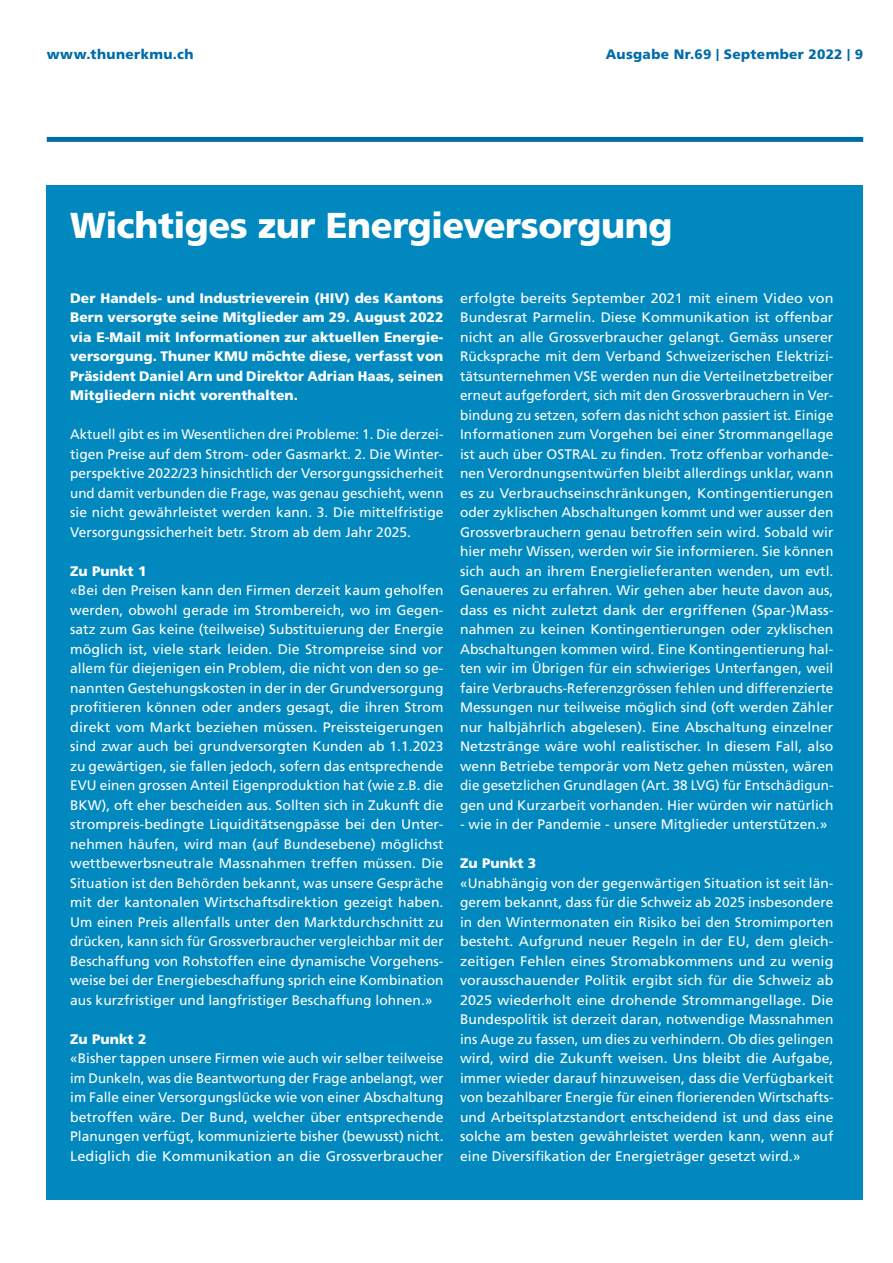
<style>
.page{position:relative;width:893px;height:1263px;background:#fff}
.page>*{position:absolute;margin:0;border:0;box-sizing:border-box;transform-origin:0 0}
.t1{font:900 36px "Frutiger LT Std";letter-spacing:-.015em;color:#fff}
.t2{font:13.8px/19.5px "Frutiger LT Std";letter-spacing:.005em;color:#fff;text-align:justify}
.t3{font:13.8px/19.5px "Frutiger LT Std";letter-spacing:.005em;color:#fff;text-align:justify;scale:1.05 1}
.t4{font:900 13.8px/19.5px "Frutiger LT Std";letter-spacing:.005em;color:#fff;text-align:justify}
.t5{font:900 13.65px "Frutiger LT Std";letter-spacing:.025em;color:#006ca9}
.s1{font-size:12px}
</style>
<div class="page">
<div style="left:47px;top:137px;width:816px;height:5px;background:#006ca9"></div>
<div style="left:47px;top:186px;width:816px;height:1014px;background:#0088bf"></div>
<p class="t5" style="left:47px;top:46px;width:148px">www.thunerkmu.ch</p>
<p class="t5" style="left:606px;top:46px;width:259px">Ausgabe Nr.69 <span class="s1">|</span> September 2022 <span class="s1">|</span> 9</p>
<h1 class="t1" style="left:70px;top:204px;width:604px">Wichtiges zur Energieversorgung</h1>
<p class="t4" style="left:70px;top:288px;width:375px">Der Handels- und Industrieverein (HIV) des Kantons Bern versorgte seine Mitglieder am 29. August 2022 via E-Mail mit Informationen zur aktuellen Energie&shy;versorgung. Thuner KMU möchte diese, verfasst von Präsident Daniel Arn und Direktor Adrian Haas, seinen Mitgliedern nicht vorenthalten.</p>
<p class="t2" style="left:70px;top:425px;width:375px">Aktuell gibt es im Wesentlichen drei Probleme: 1. Die derzei&shy;tigen Preise auf dem Strom- oder Gasmarkt. 2. Die Winter&shy;perspektive 2022/23 hinsichtlich der Versorgungssicherheit und damit verbunden die Frage, was genau geschieht, wenn sie nicht gewährleistet werden kann. 3. Die mittelfristige Versorgungssicherheit betr. Strom ab dem Jahr 2025.</p>
<p class="t4" style="left:70px;top:561px;width:78px">Zu Punkt 1</p>
<p class="t2" style="left:70px;top:581px;width:375px">«Bei den Preisen kann den Firmen derzeit kaum geholfen werden, obwohl gerade im Strombereich, wo im Gegen&shy;satz zum Gas keine (teilweise) Substituierung der Energie möglich ist, viele stark leiden. Die Strompreise sind vor allem für diejenigen ein Problem, die nicht von den so ge&shy;nannten Gestehungskosten in der in der Grundversorgung profitieren können oder anders gesagt, die ihren Strom direkt vom Markt beziehen müssen. Preissteigerungen sind zwar auch bei grundversorgten Kunden ab 1.1.2023 zu gewärtigen, sie fallen jedoch, sofern das entsprechende EVU einen grossen Anteil Eigenproduktion hat (wie z.B. die BKW), oft eher bescheiden aus. Sollten sich in Zukunft die strompreis-bedingte Liquiditätsengpässe bei den Unter&shy;nehmen häufen, wird man (auf Bundesebene) möglichst wettbewerbsneutrale Massnahmen treffen müssen. Die Situation ist den Behörden bekannt, was unsere Gespräche mit der kantonalen Wirtschaftsdirektion gezeigt haben.<br>Um einen Preis allenfalls unter den Marktdurchschnitt zu drücken, kann sich für Grossverbraucher vergleichbar mit der Beschaffung von Rohstoffen eine dynamische Vorgehens&shy;weise bei der Energiebeschaffung sprich eine Kombination aus kurzfristiger und langfristiger Beschaffung lohnen.»</p>
<p class="t4" style="left:70px;top:1029px;width:78px">Zu Punkt 2</p>
<p class="t2" style="left:70px;top:1049px;width:375px">«Bisher tappen unsere Firmen wie auch wir selber teilweise im Dunkeln, was die Beantwortung der Frage anbelangt, wer im Falle einer Versorgungslücke wie von einer Abschaltung betroffen wäre. Der Bund, welcher über entsprechende Planungen verfügt, kommunizierte bisher (bewusst) nicht.<br>Lediglich die Kommunikation an die Grossverbraucher</p>
<p class="t3" style="left:460px;top:288px;width:357px">erfolgte bereits September 2021 mit einem Video von Bundesrat Parmelin. Diese Kommunikation ist offenbar nicht an alle Grossverbraucher gelangt. Gemäss unserer Rücksprache mit dem Verband Schweizerischen Elektrizi&shy;tätsunternehmen VSE werden nun die Verteilnetzbetreiber erneut aufgefordert, sich mit den Grossverbrauchern in Ver&shy;bindung zu setzen, sofern das nicht schon passiert ist. Einige Informationen zum Vorgehen bei einer Strommangellage ist auch über OSTRAL zu finden. Trotz offenbar vorhande&shy;nen Verordnungsentwürfen bleibt allerdings unklar, wann es zu Verbrauchseinschränkungen, Kontingentierungen oder zyklischen Abschaltungen kommt und wer ausser den Grossverbrauchern genau betroffen sein wird. Sobald wir hier mehr Wissen, werden wir Sie informieren. Sie können sich auch an ihrem Energielieferanten wenden, um evtl.<br>Genaueres zu erfahren. Wir gehen aber heute davon aus, dass es nicht zuletzt dank der ergriffenen (Spar-)Mass&shy;nahmen zu keinen Kontingentierungen oder zyklischen Abschaltungen kommen wird. Eine Kontingentierung hal&shy;ten wir im Übrigen für ein schwieriges Unterfangen, weil faire Verbrauchs-Referenzgrössen fehlen und differenzierte Messungen nur teilweise möglich sind (oft werden Zähler nur halbjährlich abgelesen). Eine Abschaltung einzelner Netzstränge wäre wohl realistischer. In diesem Fall, also wenn Betriebe temporär vom Netz gehen müssten, wären die gesetzlichen Grundlagen (Art. 38 LVG) für Entschädigun&shy;gen und Kurzarbeit vorhanden. Hier würden wir natürlich</p>
<p class="t2" style="left:460px;top:815px;width:369px">- wie in der Pandemie - unsere Mitglieder unterstützen.»</p>
<p class="t4" style="left:460px;top:854px;width:78px">Zu Punkt 3</p>
<p class="t2" style="left:460px;top:873px;width:375px">«Unabhängig von der gegenwärtigen Situation ist seit län&shy;gerem bekannt, dass für die Schweiz ab 2025 insbesondere in den Wintermonaten ein Risiko bei den Stromimporten besteht. Aufgrund neuer Regeln in der EU, dem gleich&shy;zeitigen Fehlen eines Stromabkommens und zu wenig vorausschauender Politik ergibt sich für die Schweiz ab 2025 wiederholt eine drohende Strommangellage. Die Bundespolitik ist derzeit daran, notwendige Massnahmen ins Auge zu fassen, um dies zu verhindern. Ob dies gelingen wird, wird die Zukunft weisen. Uns bleibt die Aufgabe, immer wieder darauf hinzuweisen, dass die Verfügbarkeit von bezahlbarer Energie für einen florierenden Wirtschafts&shy;und Arbeitsplatzstandort entscheidend ist und dass eine solche am besten gewährleistet werden kann, wenn auf eine Diversifikation der Energieträger gesetzt wird.»</p>
</div>
